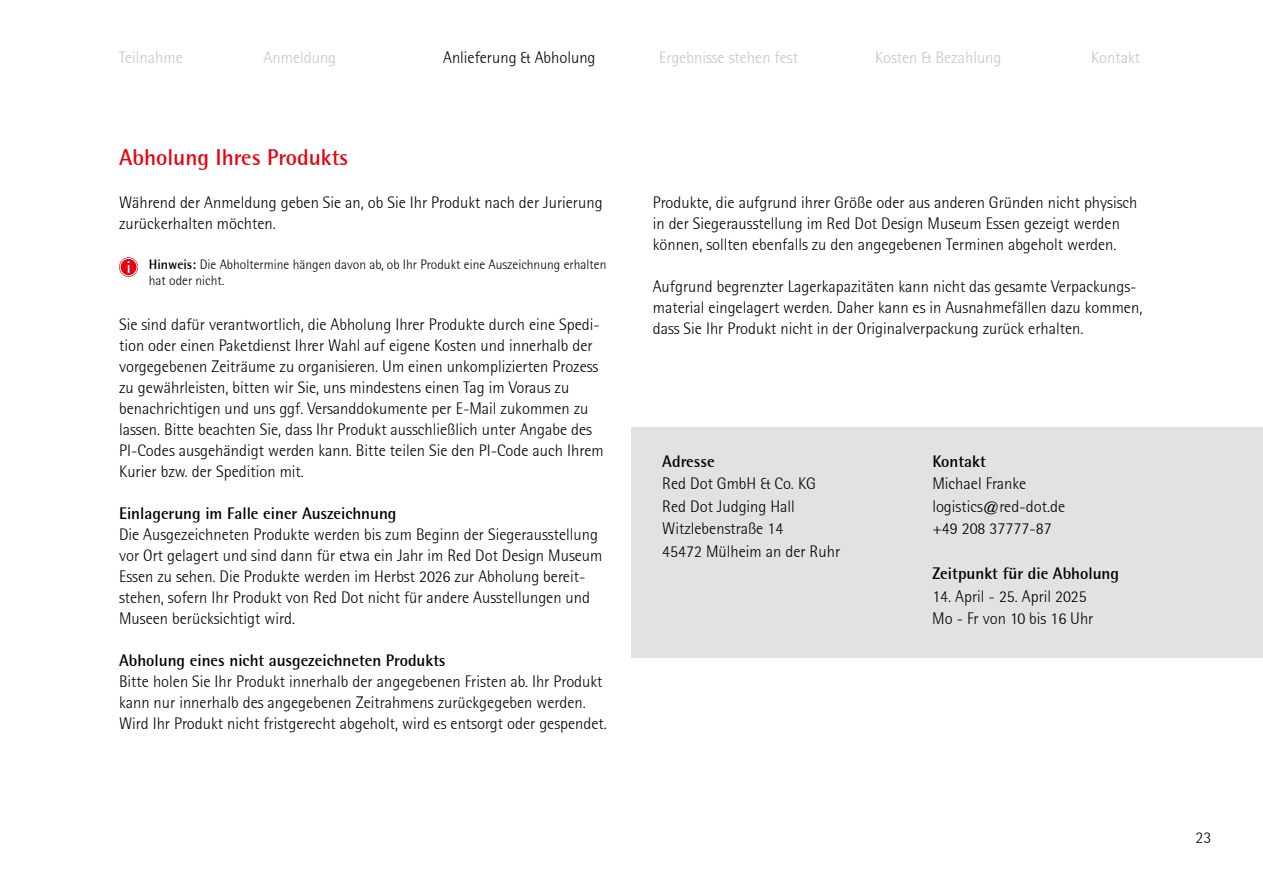
<style>
.page{position:relative;width:1263px;height:893px;background:#fff}
.page>*{position:absolute;margin:0;border:0;box-sizing:border-box;transform-origin:0 0}
.t1{font:700 22.5px "Rotis Semi Sans";color:#e30613}
.t2{font:300 16.5px/21px "Rotis Semisans";color:#000}
.t3{font:700 16.5px "Rotis Semi Sans";color:#000}
.t4{font:300 16.5px "Rotis Semisans";color:#c6c6c6}
.t5{font:300 16.5px "Rotis Semisans";color:#070a11}
.t6{font:300 13.5px/16.5px "Rotis Semisans";color:#000}
.s1{font-family:"Rotis Semi Sans";font-weight:700}
</style>
<div class="page">
<svg style="left:119px;top:257px;width:19px;height:20px"></svg>
<svg style="left:128px;top:261px;width:1px;height:12px"></svg>
<div style="left:120px;top:258px;width:17px;height:18px;border:1px solid #fff;border-radius:50%"></div>
<div style="left:631px;top:427px;width:632px;height:231px;background:#e2e2e2"></div>
<p class="t4" style="left:119px;top:48px;width:65px">Teilnahme</p>
<p class="t4" style="left:264px;top:48px;width:74px">Anmeldung</p>
<p class="t2" style="left:443px;top:47px;width:154px">Anlieferung &amp; Abholung</p>
<p class="t4" style="left:659px;top:48px;width:140px">Ergebnisse stehen fest</p>
<p class="t4" style="left:875px;top:48px;width:128px">Kosten &amp; Bezahlung</p>
<p class="t4" style="left:1091px;top:48px;width:50px">Kontakt</p>
<h1 class="t1" style="left:119px;top:145px;width:231px">Abholung Ihres Produkts</h1>
<p class="t2" style="left:119px;top:192px;width:485px">Während der Anmeldung geben Sie an, ob Sie Ihr Produkt nach der Jurierung zurückerhalten möchten.</p>
<p class="t6" style="left:149px;top:256px;width:459px"><span class="s1">Hinweis:</span> Die Abholtermine hängen davon ab, ob Ihr Produkt eine Auszeichnung erhalten hat oder nicht.</p>
<p class="t2" style="left:119px;top:314px;width:486px">Sie sind dafür verantwortlich, die Abholung Ihrer Produkte durch eine Spedi&shy;tion oder einen Paketdienst Ihrer Wahl auf eigene Kosten und innerhalb der vorgegebenen Zeiträume zu organisieren. Um einen unkomplizierten Prozess zu gewährleisten, bitten wir Sie, uns mindestens einen Tag im Voraus zu benachrichtigen und uns ggf. Versanddokumente per E-Mail zukommen zu lassen. Bitte beachten Sie, dass Ihr Produkt ausschließlich unter Angabe des PI-Codes ausgehändigt werden kann. Bitte teilen Sie den PI-Code auch Ihrem Kurier bzw. der Spedition mit.</p>
<p class="t3" style="left:119px;top:504px;width:279px">Einlagerung im Falle einer Auszeichnung</p>
<p class="t2" style="left:119px;top:524px;width:485px">Die Ausgezeichneten Produkte werden bis zum Beginn der Siegerausstellung vor Ort gelagert und sind dann für etwa ein Jahr im Red Dot Design Museum Essen zu sehen. Die Produkte werden im Herbst 2026 zur Abholung bereit&shy;stehen, sofern Ihr Produkt von Red Dot nicht für andere Ausstellungen und Museen berücksichtigt wird.</p>
<p class="t3" style="left:119px;top:651px;width:328px">Abholung eines nicht ausgezeichneten Produkts</p>
<p class="t2" style="left:119px;top:671px;width:489px">Bitte holen Sie Ihr Produkt innerhalb der angegebenen Fristen ab. Ihr Produkt kann nur innerhalb des angegebenen Zeitrahmens zurückgegeben werden.<br>Wird Ihr Produkt nicht fristgerecht abgeholt, wird es entsorgt oder gespendet.</p>
<p class="t2" style="left:653px;top:192px;width:486px">Produkte, die aufgrund ihrer Größe oder aus anderen Gründen nicht physisch in der Siegerausstellung im Red Dot Design Museum Essen gezeigt werden können, sollten ebenfalls zu den angegebenen Terminen abgeholt werden.</p>
<p class="t2" style="left:653px;top:276px;width:491px">Aufgrund begrenzter Lagerkapazitäten kann nicht das gesamte Verpackungs&shy;material eingelagert werden. Daher kann es in Ausnahmefällen dazu kommen, dass Sie Ihr Produkt nicht in der Originalverpackung zurück erhalten.</p>
<p class="t3" style="left:662px;top:452px;width:54px">Adresse</p>
<p class="t3" style="left:932px;top:452px;width:55px">Kontakt</p>
<p class="t2" style="left:662px;top:473px;width:155px">Red Dot GmbH &amp; Co. KG</p>
<p class="t2" style="left:932px;top:473px;width:96px">Michael Franke</p>
<p class="t2" style="left:662px;top:496px;width:134px">Red Dot Judging Hall</p>
<p class="t2" style="left:932px;top:496px;width:134px">logistics@red-dot.de</p>
<p class="t2" style="left:662px;top:518px;width:122px">Witzlebenstraße 14</p>
<p class="t2" style="left:932px;top:518px;width:121px">+49 208 37777-87</p>
<p class="t2" style="left:662px;top:541px;width:179px">45472 Mülheim an der Ruhr</p>
<p class="t3" style="left:932px;top:564px;width:188px">Zeitpunkt für die Abholung</p>
<p class="t2" style="left:932px;top:585px;width:163px;line-height:22.5px">14. April - 25. April 2025<br>Mo - Fr von 10 bis 16 Uhr</p>
<p class="t5" style="left:1195px;top:828px;width:17px">23</p>
</div>
